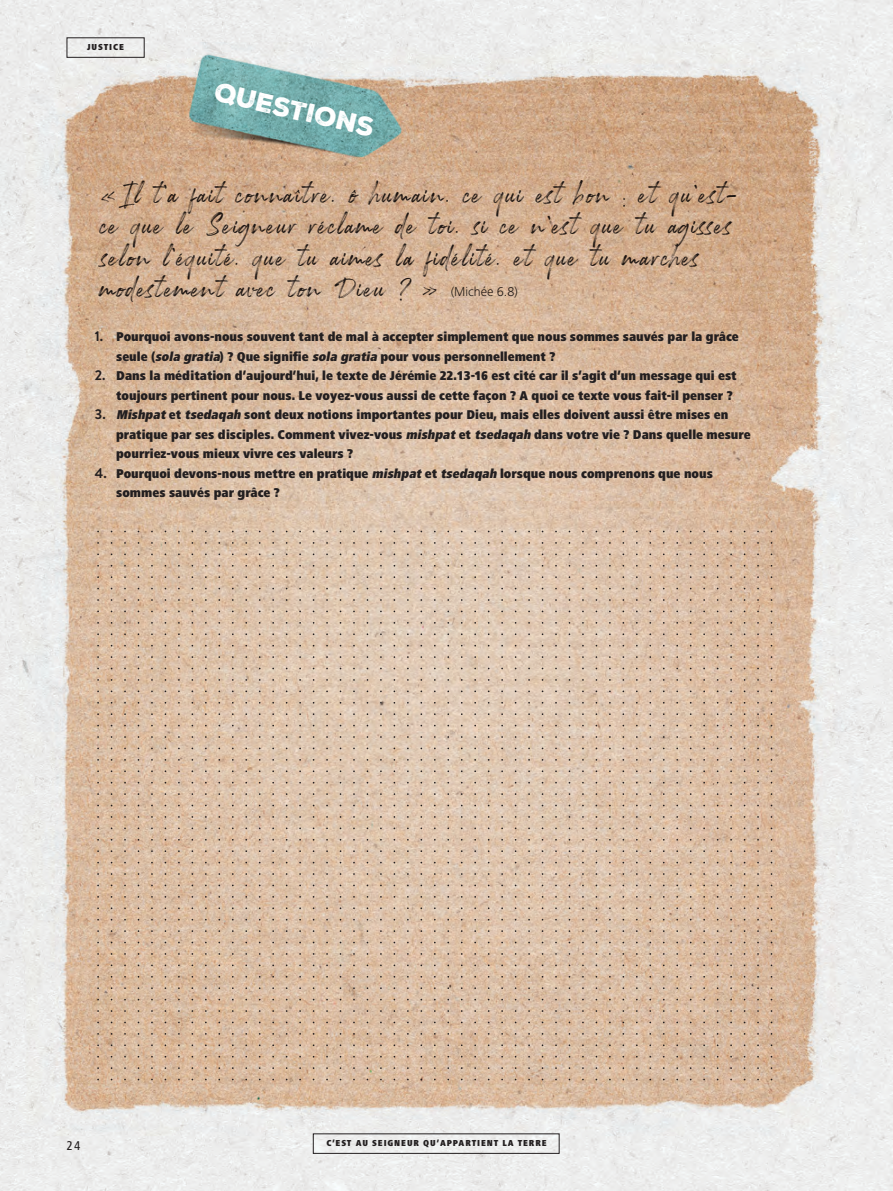
<style>
.page{position:relative;width:893px;height:1191px;background:#ededed}
.page>*{position:absolute;margin:0;border:0;box-sizing:border-box;transform-origin:0 0}
.t1{font:30px/31.5px "Rockness";letter-spacing:.05em;color:#231f20}
.t2{font:25.5px "Nexa Rust Sans 01 Regular 2";color:#fff}
.t3{font:900 condensed 13.2px/19.5px "Frutiger Next Pro";color:#231f20}
.t4{font:500 condensed 13.2px "Frutiger Next Pro";color:#231f20}
.t5{font:900 condensed 9px "Frutiger Next Pro";letter-spacing:.1em;color:#231f20}
.s1{font-size:19.5px}
.s2{font-family:"Frutiger Next Pro";font-weight:300;font-size:13.2px}
.s3{font-family:"Brandon Grotesque";font-weight:700;font-stretch:normal;font-size:14.25px}
.s4{font-style:italic}
</style>
<div class="page">
<img style="left:20px;top:43px;width:873px;height:1092px">
<div style="left:67px;top:37px;width:78px;height:21px;border:1px solid #231f20"></div>
<p class="t5" style="left:87px;top:42px;width:38px">JUSTICE</p>
<p class="t2" style="left:219px;top:75px;width:165px;rotate:13deg">Questions</p>
<h1 class="t1" style="left:100px;top:176px;width:638px"><span class="s1">&lt;&lt;</span> Il t’a fait connaître, ô humain, ce qui est bon ; et qu’est&shy;ce que le Seigneur réclame de toi, si ce n’est que tu agisses selon l’équité, que tu aimes la fidélité, et que tu marches modestement avec ton Dieu ? <span class="s1">&gt;&gt;</span> <span class="s2">(Michée 6.8)</span></h1>
<p class="t3" style="left:116px;top:327px;width:624px;text-indent:-21px"><span class="s3">1.</span> Pourquoi avons-nous souvent tant de mal à accepter simplement que nous sommes sauvés par la grâce seule (<span class="s4">sola gratia</span>) ? Que signifie <span class="s4">sola gratia</span> pour vous personnellement ?</p>
<p class="t3" style="left:95px;top:366px;width:643px;text-align:right"><span class="s3">2.</span> Dans la méditation d’aujourd’hui, le texte de Jérémie 22.13-16 est cité car il s’agit d’un message qui est toujours pertinent pour nous. Le voyez-vous aussi de cette façon ? A quoi ce texte vous fait-il penser ?</p>
<p class="t3" style="left:116px;top:405px;width:636px;text-indent:-21px"><span class="s3">3.</span> <span class="s4">Mishpat</span> et <span class="s4">tsedaqah</span> sont deux notions importantes pour Dieu, mais elles doivent aussi être mises en pratique par ses disciples. Comment vivez-vous <span class="s4">mishpat</span> et <span class="s4">tsedaqah</span> dans votre vie ? Dans quelle mesure pourriez-vous mieux vivre ces valeurs ?</p>
<p class="t3" style="left:116px;top:464px;width:598px;text-indent:-21px"><span class="s3">4.</span> Pourquoi devons-nous mettre en pratique <span class="s4">mishpat</span> et <span class="s4">tsedaqah</span> lorsque nous comprenons que nous sommes sauvés par grâce ?</p>
<p class="t4" style="left:67px;top:1137px;width:15px">24</p>
<p class="t5" style="left:326px;top:1138px;width:222px">C’EST AU SEIGNEUR QU’APPARTIENT LA TERRE</p>
</div>
